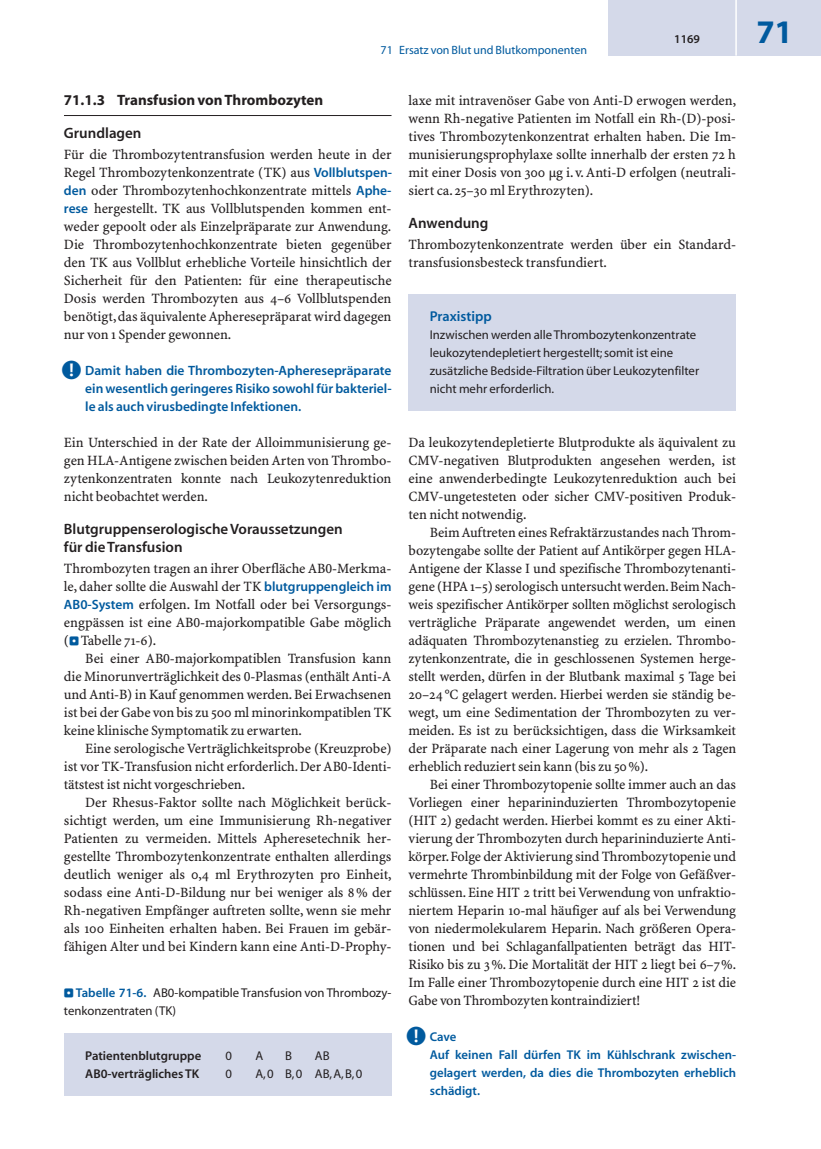
<style>
.page{position:relative;width:821px;height:1149px;background:#fff}
.page>*{position:absolute;margin:0;border:0;box-sizing:border-box;transform-origin:0 0}
.t1{font:33px "Myriad MM 700 600";color:#005a9e}
.t2{font:15px/18px "Myriad MM 565 600";color:#231f20}
.t3{font:15px "Myriad MM 700 600";color:#231f20}
.t4{font:14.25px/18px "S Minion Plus";letter-spacing:-.005em;color:#231f20;text-align:justify}
.t5{font:14.25px "Myriad MM 565 600";color:#005a9e}
.t6{font:13.5px/18px "Myriad MM 565 600";color:#005a9e;text-align:justify}
.t7{font:12.75px/18px "Myriad MM 406 600";color:#231f20}
.t8{font:12.75px/18px "Myriad MM 565 600";color:#005a9e}
.t9{font:12.75px "Myriad MM 565 600";color:#231f20}
.t10{font:12px "Myriad MM 406 600";color:#005a9e}
.t11{font:12px "Myriad MM 565 600";color:#231f20}
.s1{font-family:"Myriad MM 565 600";font-size:13.5px;color:#005a9e}
.s2{font-family:"S Buttons";font-size:15px}
.s3{font-family:"S Minion Plus SC"}
.s4{font-family:"S Buttons";font-size:12px;color:#005a9e}
.s5{font-family:"Myriad MM 565 600";color:#005a9e}
</style>
<div class="page">
<div style="left:408px;top:294px;width:328px;height:116px;background:#d4d9e9"></div>
<div style="left:64px;top:1032px;width:327px;height:63px;background:#d4d9e9"></div>
<hr style="left:64px;top:115px;width:327px;height:1px;background:#231f20">
<div style="left:608px;top:0;width:213px;height:56px;background:#d4d9e9"></div>
<hr style="left:735px;top:0;width:2px;height:56px;background:#fff">
<p class="t10" style="left:380px;top:45px;width:208px">71 Ersatz von Blut und Blutkomponenten</p>
<p class="t11" style="left:674px;top:34px;width:27px">1169</p>
<p class="t3" style="left:64px;top:91px;width:261px">71.1.3 Transfusion von Thrombozyten</p>
<p class="t2" style="left:64px;top:125px;width:79px">Grundlagen</p>
<p class="t4" style="left:64px;top:146px;width:329px">Für die Thrombozytentransfusion werden heute in der Regel Thrombozytenkonzentrate (TK) aus <span class="s1">Vollblutspen&shy;den</span> oder Thrombozytenhochkonzentrate mittels <span class="s1">Aphe&shy;rese</span> hergestellt. TK aus Vollblutspenden kommen ent&shy;weder gepoolt oder als Einzelpräparate zur Anwendung.<br>Die Thrombozytenhochkonzentrate bieten gegenüber den TK aus Vollblut erhebliche Vorteile hinsichtlich der Sicherheit für den Patienten: für eine therapeutische Dosis werden Thrombozyten aus 4–6 Vollblutspenden benötigt,das äquivalente Apheresepräparat wird dagegen nur von 1 Spender gewonnen.</p>
<p class="t6" style="left:85px;top:362px;width:308px;text-indent:-21px"><span class="s2">!</span>Damit haben die Thrombozyten-Apheresepräparate ein wesentlich geringeres Risiko sowohl für bakteriel&shy;le als auch virusbedingte Infektionen.</p>
<p class="t4" style="left:64px;top:434px;width:329px">Ein Unterschied in der Rate der Alloimmunisierung ge&shy;gen HLA-Antigene zwischen beiden Arten von Thrombo&shy;zytenkonzentraten konnte nach Leukozytenreduktion nicht beobachtet werden.</p>
<p class="t2" style="left:64px;top:521px;width:280px">Blutgruppenserologische Voraussetzungen für die Transfusion</p>
<p class="t4" style="left:64px;top:560px;width:329px">Thrombozyten tragen an ihrer Oberfläche AB<span class="s3">0</span>-Merkma&shy;le, daher sollte die Auswahl der TK <span class="s1">blutgruppengleich im AB0-System</span> erfolgen. Im Notfall oder bei Versorgungs&shy;engpässen ist eine AB<span class="s3">0</span>-majorkompatible Gabe möglich (<span class="s4">⊡</span> Tabelle 71-6).</p>
<p class="t4" style="left:64px;top:650px;width:329px;text-indent:21px">Bei einer AB<span class="s3">0</span>-majorkompatiblen Transfusion kann die Minorunverträglichkeit des <span class="s3">0</span>-Plasmas (enthält Anti-A und Anti-B) in Kauf genommen werden.Bei Erwachsenen ist bei der Gabe von bis zu 500 ml minorinkompatiblen TK keine klinische Symptomatik zu erwarten.</p>
<p class="t4" style="left:64px;top:740px;width:329px;text-indent:21px">Eine serologische Verträglichkeitsprobe (Kreuzprobe) ist vor TK-Transfusion nicht erforderlich. Der AB<span class="s3">0</span>-Identi&shy;tätstest ist nicht vorgeschrieben.</p>
<p class="t4" style="left:64px;top:794px;width:329px;text-indent:21px">Der Rhesus-Faktor sollte nach Möglichkeit berück&shy;sichtigt werden, um eine Immunisierung Rh-negativer Patienten zu vermeiden. Mittels Apheresetechnik her&shy;gestellte Thrombozytenkonzentrate enthalten allerdings deutlich weniger als 0,4 ml Erythrozyten pro Einheit, sodass eine Anti-D-Bildung nur bei weniger als 8% der Rh-negativen Empfänger auftreten sollte, wenn sie mehr als 100 Einheiten erhalten haben. Bei Frauen im gebär&shy;fähigen Alter und bei Kindern kann eine Anti-D-Prophy-</p>
<p class="t7" style="left:64px;top:984px;width:329px"><span class="s4">⊡</span> <span class="s5">Tabelle 71-6.</span> AB0-kompatible Transfusion von Thrombozy&shy;tenkonzentraten (TK)</p>
<p class="t9" style="left:85px;top:1050px;width:118px">Patientenblutgruppe</p>
<p class="t7" style="left:226px;top:1047px;width:8px">0</p>
<p class="t7" style="left:255px;top:1047px;width:9px">A</p>
<p class="t7" style="left:285px;top:1047px;width:8px">B</p>
<p class="t7" style="left:315px;top:1047px;width:16px">AB</p>
<p class="t9" style="left:85px;top:1068px;width:115px">AB0-verträgliches TK</p>
<p class="t7" style="left:226px;top:1065px;width:8px">0</p>
<p class="t7" style="left:255px;top:1065px;width:108px">A,0 B,0 AB,A,B,0</p>
<p class="t4" style="left:408px;top:92px;width:329px">laxe mit intravenöser Gabe von Anti-D erwogen werden, wenn Rh-negative Patienten im Notfall ein Rh-(D)-posi&shy;tives Thrombozytenkonzentrat erhalten haben. Die Im&shy;munisierungsprophylaxe sollte innerhalb der ersten 72 h mit einer Dosis von 300 µg i.v. Anti-D erfolgen (neutrali&shy;siert ca.25–30 ml Erythrozyten).</p>
<p class="t2" style="left:408px;top:215px;width:81px">Anwendung</p>
<p class="t4" style="left:408px;top:236px;width:329px">Thrombozytenkonzentrate werden über ein Standard&shy;transfusionsbesteck transfundiert.</p>
<p class="t5" style="left:430px;top:310px;width:63px">Praxistipp</p>
<p class="t7" style="left:430px;top:326px;width:271px">Inzwischen werden alle Thrombozytenkonzentrate leukozytendepletiert hergestellt;somit ist eine zusätzliche Bedside-Filtration über Leukozytenfilter nicht mehr erforderlich.</p>
<p class="t4" style="left:408px;top:434px;width:329px">Da leukozytendepletierte Blutprodukte als äquivalent zu CMV-negativen Blutprodukten angesehen werden, ist eine anwenderbedingte Leukozytenreduktion auch bei CMV-ungetesteten oder sicher CMV-positiven Produk&shy;ten nicht notwendig.</p>
<p class="t4" style="left:408px;top:524px;width:329px;text-indent:21px">Beim Auftreten eines Refraktärzustandes nach Throm&shy;bozytengabe sollte der Patient auf Antikörper gegen HLA-Antigene der Klasse I und spezifische Thrombozytenanti&shy;gene (HPA 1–5) serologisch untersucht werden.Beim Nach&shy;weis spezifischer Antikörper sollten möglichst serologisch verträgliche Präparate angewendet werden, um einen adäquaten Thrombozytenanstieg zu erzielen. Thrombo&shy;zytenkonzentrate, die in geschlossenen Systemen herge&shy;stellt werden, dürfen in der Blutbank maximal 5 Tage bei 20–24 °C gelagert werden. Hierbei werden sie ständig be&shy;wegt, um eine Sedimentation der Thrombozyten zu ver&shy;meiden. Es ist zu berücksichtigen, dass die Wirksamkeit der Präparate nach einer Lagerung von mehr als 2 Tagen erheblich reduziert sein kann (bis zu 50%).</p>
<p class="t4" style="left:408px;top:776px;width:329px;text-indent:21px">Bei einer Thrombozytopenie sollte immer auch an das Vorliegen einer heparininduzierten Thrombozytopenie (HIT 2) gedacht werden. Hierbei kommt es zu einer Akti&shy;vierung der Thrombozyten durch heparininduzierte Anti&shy;körper.Folge der Aktivierung sind Thrombozytopenie und vermehrte Thrombinbildung mit der Folge von Gefäßver&shy;schlüssen. Eine HIT 2 tritt bei Verwendung von unfraktio&shy;niertem Heparin 10-mal häufiger auf als bei Verwendung von niedermolekularem Heparin. Nach größeren Opera&shy;tionen und bei Schlaganfallpatienten beträgt das HIT-Risiko bis zu 3%. Die Mortalität der HIT 2 liegt bei 6–7%.<br>Im Falle einer Thrombozytopenie durch eine HIT 2 ist die Gabe von Thrombozyten kontraindiziert!</p>
<p class="t8" style="left:430px;top:1028px;width:308px;text-indent:-21px"><span class="s2">!</span>Cave<br>Auf keinen Fall dürfen TK im Kühlschrank zwischen&shy;gelagert werden, da dies die Thrombozyten erheblich schädigt.</p>
<h1 class="t1" style="left:756px;top:12px;width:38px">71</h1>
</div>
